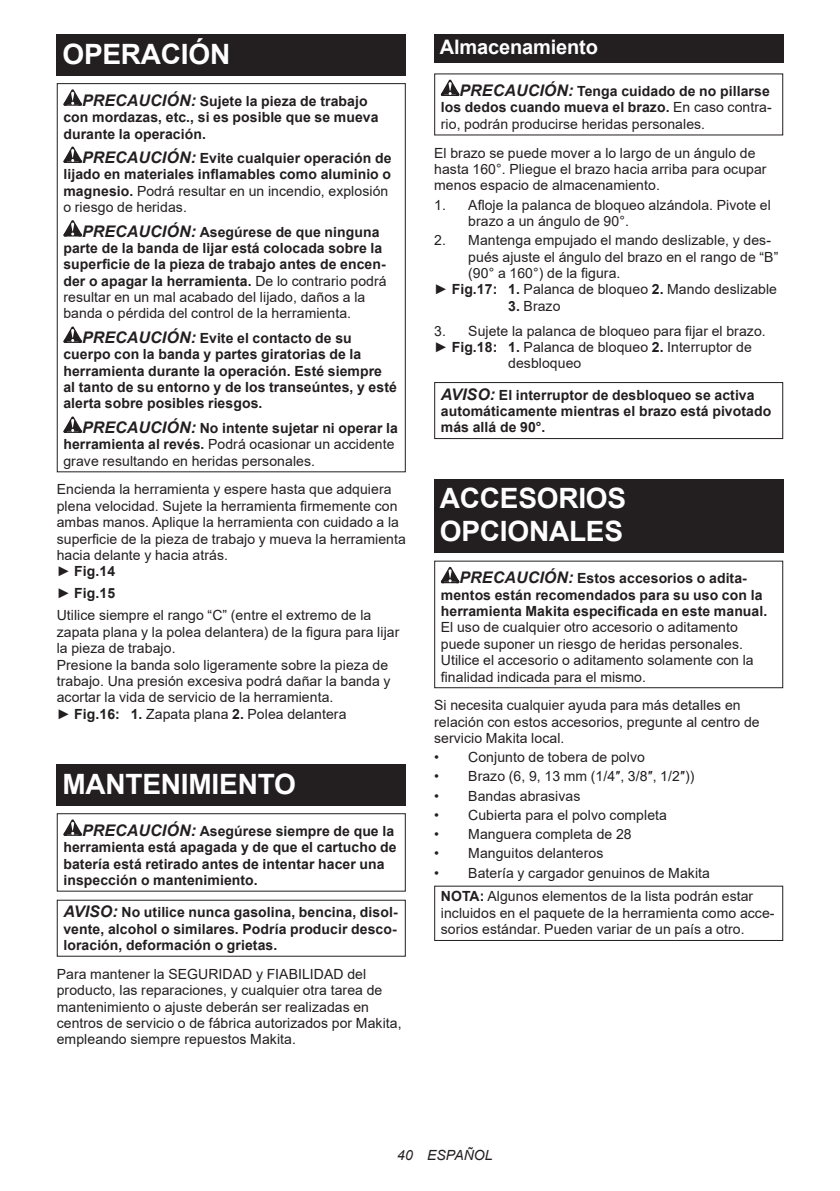
<style>
.page{position:relative;width:840px;height:1191px;background:#fff}
.page>*{position:absolute;margin:0;border:0;box-sizing:border-box;transform-origin:0 0}
.t1{font:700 28px/32.8px "Arial";letter-spacing:-.01em;color:#fff}
.t2{font:700 20px "Arial";letter-spacing:-.01em;color:#fff}
.t3{font:14px/16.4px "Arial";letter-spacing:.005em;color:#231f20}
.t4{font:700 14px/16.4px "Arial";letter-spacing:.005em;color:#231f20}
.t5{font:italic 14px "Arial";letter-spacing:.005em;color:#231f20}
.s1{font-style:italic;font-size:16px}
.s2{font-weight:400}
.s3{font-weight:700;font-style:italic;font-size:16px}
.s4{font-weight:700}
</style>
<div class="page">
<div style="left:57px;top:34px;width:348px;height:41px;background:#231f20"></div>
<svg style="left:63px;top:89px;width:19px;height:17px"></svg>
<svg style="left:63px;top:146px;width:19px;height:17px"></svg>
<svg style="left:63px;top:220px;width:19px;height:16px"></svg>
<svg style="left:63px;top:326px;width:19px;height:17px"></svg>
<svg style="left:63px;top:416px;width:19px;height:17px"></svg>
<div style="left:57px;top:83px;width:348px;height:389px;border:1px solid #231f20"></div>
<div style="left:57px;top:764px;width:348px;height:41px;background:#231f20"></div>
<svg style="left:63px;top:819px;width:19px;height:17px"></svg>
<div style="left:57px;top:813px;width:348px;height:78px;border:1px solid #231f20"></div>
<div style="left:434px;top:34px;width:348px;height:29px;background:#231f20"></div>
<svg style="left:440px;top:80px;width:19px;height:16px"></svg>
<div style="left:434px;top:382px;width:348px;height:57px;border:1px solid #231f20"></div>
<div style="left:434px;top:479px;width:348px;height:73px;background:#231f20"></div>
<svg style="left:440px;top:567px;width:19px;height:16px"></svg>
<div style="left:434px;top:560px;width:348px;height:128px;border:1px solid #231f20"></div>
<div style="left:434px;top:885px;width:348px;height:56px;border:1px solid #231f20"></div>
<h1 class="t1" style="left:62px;top:38px;width:169px">OPERACIÓN</h1>
<p class="t4" style="left:63px;top:93px;width:316px;text-indent:19px"><span class="s1">PRECAUCIÓN:</span> Sujete la pieza de trabajo con mordazas, etc., si es posible que se mueva durante la operación.</p>
<p class="t4" style="left:63px;top:150px;width:329px;text-indent:19px"><span class="s1">PRECAUCIÓN:</span> Evite cualquier operación de lijado en materiales inflamables como aluminio o magnesio. <span class="s2">Podrá resultar en un incendio, explosión o riesgo de heridas.</span></p>
<p class="t4" style="left:63px;top:223px;width:324px;text-indent:19px"><span class="s1">PRECAUCIÓN:</span> Asegúrese de que ninguna parte de la banda de lijar está colocada sobre la superficie de la pieza de trabajo antes de encen&shy;der o apagar la herramienta. <span class="s2">De lo contrario podrá resultar en un mal acabado del lijado, daños a la banda o pérdida del control de la herramienta.</span></p>
<p class="t4" style="left:63px;top:330px;width:335px;text-indent:19px"><span class="s1">PRECAUCIÓN:</span> Evite el contacto de su cuerpo con la banda y partes giratorias de la herramienta durante la operación. Esté siempre al tanto de su entorno y de los transeúntes, y esté alerta sobre posibles riesgos.</p>
<p class="t3" style="left:63px;top:420px;width:336px;text-indent:19px"><span class="s3">PRECAUCIÓN:</span> <span class="s4">No intente sujetar ni operar la herramienta al revés.</span> Podrá ocasionar un accidente grave resultando en heridas personales.</p>
<p class="t3" style="left:57px;top:481px;width:350px">Encienda la herramienta y espere hasta que adquiera plena velocidad. Sujete la herramienta firmemente con ambas manos. Aplique la herramienta con cuidado a la superficie de la pieza de trabajo y mueva la herramienta hacia delante y hacia atrás.<br>► <span class="s4">Fig.14</span></p>
<p class="t3" style="left:57px;top:582px;width:316px;line-height:22px">► <span class="s4">Fig.15<br></span>Utilice siempre el rango “C” (entre el extremo de la</p>
<p class="t3" style="left:57px;top:623px;width:344px">zapata plana y la polea delantera) de la figura para lijar la pieza de trabajo.<br>Presione la banda solo ligeramente sobre la pieza de trabajo. Una presión excesiva podrá dañar la banda y acortar la vida de servicio de la herramienta.<br>► <span class="s4">Fig.16: 1.</span> Zapata plana <span class="s4">2.</span> Polea delantera</p>
<h1 class="t1" style="left:62px;top:768px;width:235px">MANTENIMIENTO</h1>
<p class="t4" style="left:63px;top:823px;width:334px;text-indent:19px"><span class="s1">PRECAUCIÓN:</span> Asegúrese siempre de que la herramienta está apagada y de que el cartucho de batería está retirado antes de intentar hacer una inspección o mantenimiento.</p>
<p class="t4" style="left:63px;top:904px;width:335px;text-align:justify"><span class="s1">AVISO:</span> No utilice nunca gasolina, bencina, disol&shy;vente, alcohol o similares. Podría producir desco&shy;loración, deformación o grietas.</p>
<p class="t3" style="left:57px;top:965px;width:346px">Para mantener la SEGURIDAD y FIABILIDAD del producto, las reparaciones, y cualquier otra tarea de mantenimiento o ajuste deberán ser realizadas en centros de servicio o de fábrica autorizados por Makita, empleando siempre repuestos Makita.</p>
<h2 class="t2" style="left:439px;top:33px;width:159px">Almacenamiento</h2>
<p class="t4" style="left:440px;top:83px;width:332px;text-indent:19px"><span class="s1">PRECAUCIÓN:</span> Tenga cuidado de no pillarse los dedos cuando mueva el brazo. <span class="s2">En caso contra&shy;rio, podrán producirse heridas personales.</span></p>
<p class="t3" style="left:434px;top:144px;width:334px">El brazo se puede mover a lo largo de un ángulo de hasta 160°. Pliegue el brazo hacia arriba para ocupar menos espacio de almacenamiento.</p>
<p class="t3" style="left:468px;top:196px;width:304px;text-indent:-34px">1. Afloje la palanca de bloqueo alzándola. Pivote el brazo a un ángulo de 90°.</p>
<p class="t3" style="left:434px;top:232px;width:338px">2. Mantenga empujado el mando deslizable, y des-</p>
<p class="t3" style="left:468px;top:248px;width:311px">pués ajuste el ángulo del brazo en el rango de “B”</p>
<p class="t3" style="left:468px;top:265px;width:154px">(90° a 160°) de la figura.</p>
<p class="t3" style="left:434px;top:281px;width:344px">► <span class="s4">Fig.17: 1.</span> Palanca de bloqueo <span class="s4">2.</span> Mando deslizable</p>
<p class="t3" style="left:508px;top:297px;width:54px"><span class="s4">3.</span> Brazo</p>
<p class="t3" style="left:434px;top:322px;width:333px">3. Sujete la palanca de bloqueo para fijar el brazo.</p>
<p class="t3" style="left:434px;top:339px;width:319px">► <span class="s4">Fig.18: 1.</span> Palanca de bloqueo <span class="s4">2.</span> Interruptor de</p>
<p class="t3" style="left:508px;top:355px;width:75px">desbloqueo</p>
<p class="t4" style="left:440px;top:387px;width:332px"><span class="s1">AVISO:</span> El interruptor de desbloqueo se activa automáticamente mientras el brazo está pivotado más allá de 90°.</p>
<h1 class="t1" style="left:439px;top:482px;width:188px">ACCESORIOS<br>OPCIONALES</h1>
<p class="t4" style="left:440px;top:570px;width:328px;text-align:center"><span class="s1">PRECAUCIÓN:</span> Estos accesorios o adita&shy;mentos están recomendados para su uso con la herramienta Makita especificada en este manual.</p>
<p class="t3" style="left:440px;top:619px;width:314px">El uso de cualquier otro accesorio o aditamento puede suponer un riesgo de heridas personales.<br>Utilice el accesorio o aditamento solamente con la finalidad indicada para el mismo.</p>
<p class="t3" style="left:434px;top:697px;width:327px">Si necesita cualquier ayuda para más detalles en relación con estos accesorios, pregunte al centro de servicio Makita local.</p>
<p class="t3" style="left:434px;top:749px;width:212px">• Conjunto de tobera de polvo</p>
<p class="t3" style="left:434px;top:768px;width:261px">• Brazo (6, 9, 13 mm (1/4″, 3/8″, 1/2″))</p>
<p class="t3" style="left:434px;top:787px;width:148px">• Bandas abrasivas</p>
<p class="t3" style="left:434px;top:806px;width:234px">• Cubierta para el polvo completa</p>
<p class="t3" style="left:434px;top:826px;width:199px">• Manguera completa de 28</p>
<p class="t3" style="left:434px;top:845px;width:171px">• Manguitos delanteros</p>
<p class="t3" style="left:440px;top:860px;width:314px;line-height:23.8px;text-indent:-7px">• Batería y cargador genuinos de Makita<br><span class="s4">NOTA:</span> Algunos elementos de la lista podrán estar</p>
<p class="t3" style="left:440px;top:904px;width:335px">incluidos en el paquete de la herramienta como acce&shy;sorios estándar. Pueden variar de un país a otro.</p>
<p class="t5" style="left:397px;top:1146px;width:97px">40 ESPAÑOL</p>
</div>
